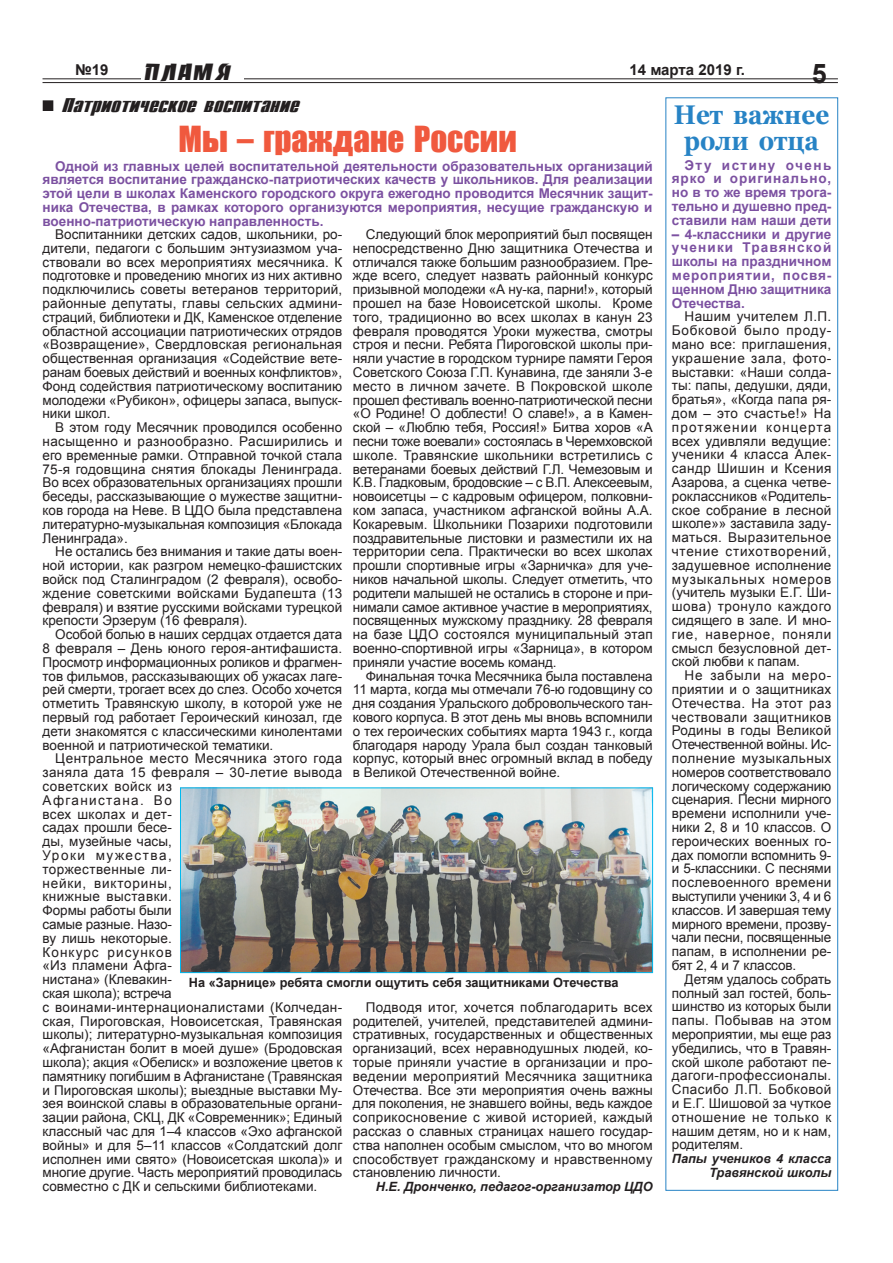
<style>
.page{position:relative;width:893px;height:1263px;background:#fff}
.page>*{position:absolute;margin:0;border:0;box-sizing:border-box;transform-origin:0 0}
.t1{font:33px "Impact";color:#f0593e}
.t2{font:700 27px/25.5px "Georgia";color:#2783c5;text-align:center;scale:.9 1}
.t3{font:700 27px "Arial";color:#231f20}
.t4{font:21px "Banco Normal";color:#231f20;scale:1.15 1}
.t5{font:italic 700 16.5px "Compact";letter-spacing:-.02em;color:#231f20;scale:1.4 1}
.t6{font:700 15px "Arial";color:#231f20}
.t7{font:13.5px/13.8px "Arial";color:#231f20;text-align:justify}
.t8{font:700 13.5px/13.8px "Arial";color:#7c51a1;text-align:justify}
.t9{font:italic 700 12.75px/13.8px "Arial";color:#231f20;text-align:right}
.t10{font:700 12.75px "Arial";color:#231f20}
</style>
<div class="page">
<hr style="left:43px;top:78px;width:795px;height:1px;background:#231f20">
<hr style="left:43px;top:82px;width:795px;height:1px;background:#231f20">
<hr style="left:141px;top:77px;width:103px;height:3px;background:#fff">
<div style="left:43px;top:101px;width:10px;height:9px;background:#231f20"></div>
<div style="left:43px;top:100px;width:10px;height:11px;border:2px solid #231f20"></div>
<div style="left:665px;top:97px;width:173px;height:1094px;border:1px solid #2783c5"></div>
<img style="left:182px;top:790px;width:469px;height:181px">
<div style="left:180px;top:788px;width:473px;height:185px;border:1px solid #00baf1"></div>
<h3 class="t4" style="left:143px;top:59px;width:79px">ПЛАМЯ</h3>
<h2 class="t3" style="left:812px;top:56px;width:17px">5</h2>
<p class="t6" style="left:75px;top:59px;width:35px">№19</p>
<p class="t6" style="left:630px;top:59px;width:117px">14 марта 2019 г.</p>
<p class="t5" style="left:61px;top:95px;width:171px">патриотическое воспитание</p>
<h2 class="t2" style="left:674px;top:102px;width:174px">Нет важнее роли отца</h2>
<p class="t8" style="left:672px;top:158px;width:161px;text-indent:13px">Эту истину очень ярко и оригинально, но в то же время трога&shy;тельно и душевно пред&shy;ставили нам наши дети</p>
<p class="t8" style="left:672px;top:227px;width:161px">– 4-классники и другие ученики Травянской школы на праздничном мероприятии, посвя&shy;щенном Дню защитника Отечества.</p>
<p class="t7" style="left:672px;top:310px;width:161px;text-indent:13px">Нашим учителем Л.П.<br>Бобковой было проду&shy;мано все: приглашения, украшение зала, фото&shy;выставки: «Наши солда&shy;ты: папы, дедушки, дяди, братья», «Когда папа ря&shy;дом – это счастье!» На протяжении концерта всех удивляли ведущие: ученики 4 класса Алек&shy;сандр Шишин и Ксения Азарова, а сценка четве&shy;роклассников «Родитель&shy;ское собрание в лесной школе»» заставила заду&shy;маться. Выразительное чтение стихотворений, задушевное исполнение музыкальных номеров (учитель музыки Е.Г. Ши&shy;шова) тронуло каждого сидящего в зале. И мно&shy;гие, наверное, поняли смысл безусловной дет&shy;ской любви к папам.</p>
<p class="t7" style="left:672px;top:669px;width:161px;text-indent:13px">Не забыли на меро&shy;приятии и о защитниках Отечества. На этот раз чествовали защитников Родины в годы Великой Отечественной войны. Ис&shy;полнение музыкальных номеров соответствовало логическому содержанию сценария. Песни мирного времени исполнили уче&shy;ники 2, 8 и 10 классов. О героических военных го&shy;дах помогли вспомнить 9- и 5-классники. С песнями послевоенного времени выступили ученики 3, 4 и 6 классов. И завершая тему мирного времени, прозву&shy;чали песни, посвященные папам, в исполнении ре&shy;бят 2, 4 и 7 классов.</p>
<p class="t7" style="left:672px;top:972px;width:161px;text-indent:13px">Детям удалось собрать полный зал гостей, боль&shy;шинство из которых были папы. Побывав на этом мероприятии, мы еще раз убедились, что в Травян&shy;ской школе работают пе&shy;дагоги-профессионалы.<br>Спасибо Л.П. Бобковой и Е.Г. Шишовой за чуткое отношение не только к нашим детям, но и к нам, родителям.</p>
<p class="t9" style="left:672px;top:1152px;width:161px">Папы учеников 4 класса<br>Травянской школы</p>
<h1 class="t1" style="left:178px;top:114px;width:340px">Мы – граждане России</h1>
<p class="t8" style="left:43px;top:159px;width:612px;text-indent:13px">Одной из главных целей воспитательной деятельности образовательных организаций является воспитание гражданско-патриотических качеств у школьников. Для реализации этой цели в школах Каменского городского округа ежегодно проводится Месячник защит&shy;ника Отечества, в рамках которого организуются мероприятия, несущие гражданскую и военно-патриотическую направленность.</p>
<p class="t7" style="left:353px;top:228px;width:301px;text-indent:13px">Следующий блок мероприятий был посвящен непосредственно Дню защитника Отечества и отличался также большим разнообразием. Пре&shy;жде всего, следует назвать районный конкурс призывной молодежи «А ну-ка, парни!», который прошел на базе Новоисетской школы. Кроме того, традиционно во всех школах в канун 23 февраля проводятся уроки мужества, смотры строя и песни. Ребята Пироговской школы при&shy;няли участие в городском турнире памяти Героя Советского Союза Г.П. Кунавина, где заняли 3-е место в личном зачете. В Покровской школе прошел фестиваль военно-патриотической песни «О Родине! О доблести! О славе!», а в Камен&shy;ской – «Люблю тебя, Россия!» Битва хоров «А песни тоже воевали» состоялась в Черемховской школе. Травянские школьники встретились с ветеранами боевых действий Г.Л. Чемезовым и К.В. Гладковым, бродовские – с В.П. Алексеевым, новоисетцы – с кадровым офицером, полковни&shy;ком запаса, участником афганской войны А.А.<br>Кокаревым. Школьники Позарихи подготовили поздравительные листовки и разместили их на территории села. Практически во всех школах прошли спортивные игры «Зарничка» для уче&shy;ников начальной школы. Следует отметить, что родители малышей не остались в стороне и при&shy;нимали самое активное участие в мероприятиях, посвященных мужскому празднику. 28 февраля на базе ЦДО состоялся муниципальный этап военно-спортивной игры «Зарница», в котором приняли участие восемь команд.</p>
<p class="t7" style="left:353px;top:669px;width:301px;text-indent:13px">Финальная точка Месячника была поставлена 11 марта, когда мы отмечали 76-ю годовщину со дня создания Уральского добровольческого тан&shy;кового корпуса. В этот день мы вновь вспомнили о тех героических событиях марта 1943 г., когда благодаря народу Урала был создан танковый корпус, который внес огромный вклад в победу в Великой Отечественной войне.</p>
<p class="t7" style="left:43px;top:228px;width:301px;text-indent:13px">Воспитанники детских садов, школьники, ро&shy;дители, педагоги с большим энтузиазмом уча&shy;ствовали во всех мероприятиях месячника. К подготовке и проведению многих из них активно подключились советы ветеранов территорий, районные депутаты, главы сельских админи&shy;страций, библиотеки и ДК, Каменское отделение областной ассоциации патриотических отрядов «Возвращение», Свердловская региональная общественная организация «Содействие вете&shy;ранам боевых действий и военных конфликтов», Фонд содействия патриотическому воспитанию молодежи «Рубикон», офицеры запаса, выпуск&shy;ники школ.</p>
<p class="t7" style="left:43px;top:421px;width:301px;text-indent:13px">В этом году Месячник проводился особенно насыщенно и разнообразно. Расширились и его временные рамки. Отправной точкой стала 75-я годовщина снятия блокады Ленинграда.<br>Во всех образовательных организациях прошли беседы, рассказывающие о мужестве защитни&shy;ков города на Неве. В ЦДО была представлена литературно-музыкальная композиция «Блокада Ленинграда».</p>
<p class="t7" style="left:43px;top:545px;width:301px;text-indent:13px">Не остались без внимания и такие даты воен&shy;ной истории, как разгром немецко-фашистских войск под Сталинградом (2 февраля), освобо&shy;ждение советскими войсками Будапешта (13 февраля) и взятие русскими войсками турецкой крепости Эрзерум (16 февраля).</p>
<p class="t7" style="left:43px;top:628px;width:301px;text-indent:13px">Особой болью в наших сердцах отдается дата 8 февраля – День юного героя-антифашиста.<br>Просмотр информационных роликов и фрагмен&shy;тов фильмов, рассказывающих об ужасах лаге&shy;рей смерти, трогает всех до слез. Особо хочется отметить Травянскую школу, в которой уже не первый год работает Героический кинозал, где дети знакомятся с классическими кинолентами военной и патриотической тематики.</p>
<p class="t7" style="left:43px;top:752px;width:301px;text-align:left;text-indent:13px">Центральное место Месячника этого года заняла дата 15 февраля – 30-летие вывода советских войск из<br>Афганистана. Во<br>всех школах и дет-<br>садах прошли бесе-<br>ды, музейные часы,<br>Уроки мужества,<br>торжественные ли-<br>нейки, викторины,<br>книжные выставки.<br>Формы работы были<br>самые разные. Назо-<br>ву лишь некоторые.<br>Конкурс рисунков<br>«Из пламени Афга-<br>нистана» (Клевакин-<br>ская школа); встреча<br>с воинами-интернационалистами (Колчедан&shy;ская, Пироговская, Новоисетская, Травянская школы); литературно-музыкальная композиция «Афганистан болит в моей душе» (Бродовская школа); акция «Обелиск» и возложение цветов к памятнику погибшим в Афганистане (Травянская и Пироговская школы); выездные выставки Му&shy;зея воинской славы в образовательные органи&shy;зации района, СКЦ, ДК «Современник»; Единый классный час для 1–4 классов «Эхо афганской войны» и для 5–11 классов «Солдатский долг исполнен ими свято» (Новоисетская школа)» и многие другие. Часть мероприятий проводилась совместно с ДК и сельскими библиотеками.</p>
<p class="t10" style="left:189px;top:974px;width:431px">На «Зарнице» ребята смогли ощутить себя защитниками Отечества</p>
<p class="t7" style="left:353px;top:1000px;width:301px;text-indent:13px">Подводя итог, хочется поблагодарить всех родителей, учителей, представителей админи&shy;стративных, государственных и общественных организаций, всех неравнодушных людей, ко&shy;торые приняли участие в организации и про&shy;ведении мероприятий Месячника защитника Отечества. Все эти мероприятия очень важны для поколения, не знавшего войны, ведь каждое соприкосновение с живой историей, каждый рассказ о славных страницах нашего государ&shy;ства наполнен особым смыслом, что во многом способствует гражданскому и нравственному становлению личности.</p>
<p class="t9" style="left:376px;top:1180px;width:278px">Н.Е. Дронченко, педагог-организатор ЦДО</p>
</div>
